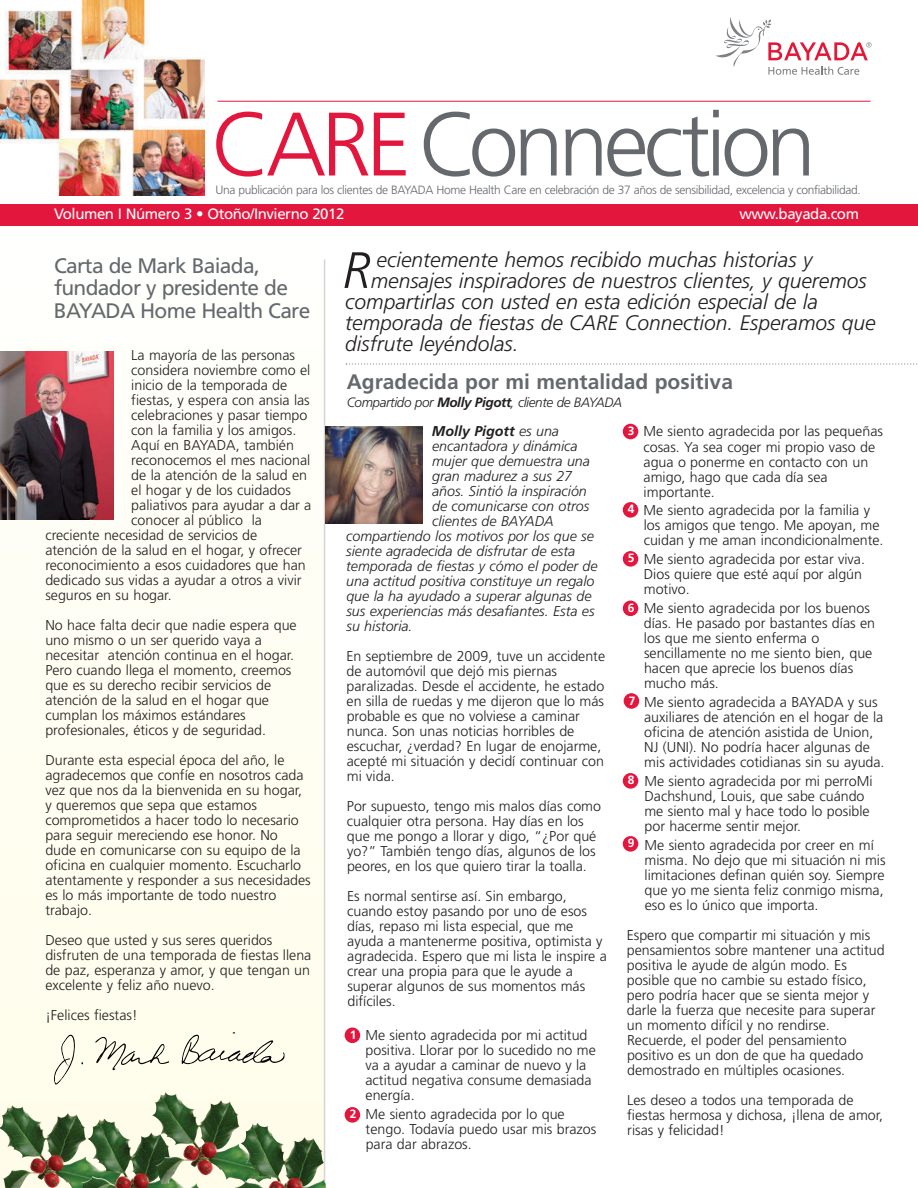
<style>
.page{position:relative;width:918px;height:1188px;background:#fff}
.page>*{position:absolute;margin:0;border:0;box-sizing:border-box;transform-origin:0 0}
.t1{font:300 90px "Frutiger";letter-spacing:-.055em;color:#65696e}
.t2{font:italic 300 51px "Frutiger";color:#231f20}
.t3{font:italic 300 21px "Frutiger";color:#231f20}
.t4{font:21px/22.4px "Frutiger";letter-spacing:-.035em;color:#65696e}
.t5{font:700 21px "Frutiger";color:#65696e}
.t6{font:15px "Frutiger";letter-spacing:-.03em;color:#fff}
.t7{font:300 14.25px/15px "Frutiger";color:#231f20}
.t8{font:italic 300 14.25px/15px "Frutiger";color:#231f20}
.t9{font:italic 700 14.25px "Frutiger";color:#231f20}
.t10{font:italic 300 13.5px "Frutiger";letter-spacing:-.03em;color:#231f20}
.t11{font:300 12px "Frutiger";letter-spacing:-.03em;color:#65696e}
.t12{font:700 12px "Frutiger";color:#fff}
.s1{color:#e3173e}
.s2{font-weight:700}
.s3{font-weight:300}
</style>
<div class="page">
<hr style="left:218px;top:101px;width:653px;height:1px;background:#e3173e">
<img style="left:0;top:0;width:204px;height:196px">
<svg style="left:716px;top:17px;width:156px;height:58px"></svg>
<div style="left:0;top:220px;width:323px;height:968px;background:#fffef2"></div>
<div style="left:0;top:204px;width:918px;height:22px;background:#e3173e"></div>
<hr style="left:324px;top:259px;width:1px;height:929px;background:#d5d5d7">
<img style="left:0;top:351px;width:113px;height:169px">
<img style="left:81px;top:1035px;width:204px;height:31px">
<img style="left:0;top:1105px;width:87px;height:55px">
<img style="left:106px;top:1120px;width:65px;height:61px">
<img style="left:152px;top:1092px;width:88px;height:55px">
<img style="left:259px;top:1124px;width:65px;height:62px">
<svg style="left:346px;top:363px;width:572px;height:2px"></svg>
<img style="left:325px;top:427px;width:98px;height:97px">
<div style="left:345px;top:1028px;width:15px;height:15px;background:#e3173e;border-radius:50%"></div>
<div style="left:345px;top:1107px;width:15px;height:16px;background:#e3173e;border-radius:50%"></div>
<div style="left:623px;top:424px;width:15px;height:15px;background:#e3173e;border-radius:50%"></div>
<div style="left:623px;top:601px;width:15px;height:15px;background:#e3173e;border-radius:50%"></div>
<div style="left:623px;top:551px;width:15px;height:16px;background:#e3173e;border-radius:50%"></div>
<div style="left:623px;top:502px;width:15px;height:16px;background:#e3173e;border-radius:50%"></div>
<div style="left:624px;top:693px;width:15px;height:16px;background:#e3173e;border-radius:50%"></div>
<div style="left:623px;top:836px;width:15px;height:16px;background:#e3173e;border-radius:50%"></div>
<div style="left:623px;top:773px;width:15px;height:16px;background:#e3173e;border-radius:50%"></div>
<h1 class="t1" style="left:211px;top:108px;width:606px"><span class="s1">CARE</span>Connection</h1>
<p class="t11" style="left:216px;top:185px;width:647px">Una publicación para los clientes de BAYADA Home Health Care en celebración de 37 años de sensibilidad, excelencia y confiabilidad.</p>
<p class="t6" style="left:54px;top:208px;width:292px">Volumen I Número 3 • Otoño/Invierno 2012</p>
<p class="t6" style="left:740px;top:208px;width:121px">www.bayada.com</p>
<p class="t4" style="left:54px;top:256px;width:258px">Carta de Mark Baiada, fundador y presidente de<br>BAYADA Home Health Care</p>
<p class="t2" style="left:343px;top:250px;width:30px">R</p>
<h3 class="t3" style="left:377px;top:251px;width:437px">ecientemente hemos recibido muchas historias y</h3>
<h3 class="t3" style="left:371px;top:272px;width:497px">mensajes inspiradores de nuestros clientes, y queremos</h3>
<h3 class="t3" style="left:345px;top:293px;width:474px">compartirlas con usted en esta edición especial de la</h3>
<h3 class="t3" style="left:345px;top:314px;width:532px">temporada de fiestas de CARE Connection. Esperamos que</h3>
<h3 class="t3" style="left:345px;top:335px;width:175px">disfrute leyéndolas.</h3>
<h3 class="t5" style="left:347px;top:373px;width:388px">Agradecida por mi mentalidad positiva</h3>
<p class="t10" style="left:347px;top:397px;width:277px">Compartido por <span class="s2">Molly Pigott</span>, cliente de BAYADA</p>
<h5 class="t9" style="left:432px;top:425px;width:129px">Molly Pigott <span class="s3">es una</span></h5>
<p class="t8" style="left:432px;top:439px;width:147px">encantadora y dinámica</p>
<p class="t8" style="left:432px;top:454px;width:159px">mujer que demuestra una</p>
<p class="t8" style="left:432px;top:469px;width:142px">gran madurez a sus 27</p>
<p class="t8" style="left:432px;top:484px;width:156px">años. Sintió la inspiración</p>
<p class="t8" style="left:432px;top:499px;width:159px">de comunicarse con otros</p>
<p class="t8" style="left:346px;top:514px;width:253px;text-indent:86px">clientes de BAYADA compartiendo los motivos por los que se siente agradecida de disfrutar de esta temporada de fiestas y cómo el poder de una actitud positiva constituye un regalo que la ha ayudado a superar algunas de sus experiencias más desafiantes. Esta es su historia.</p>
<p class="t7" style="left:347px;top:650px;width:260px">En septiembre de 2009, tuve un accidente de automóvil que dejó mis piernas paralizadas. Desde el accidente, he estado en silla de ruedas y me dijeron que lo más probable es que no volviese a caminar nunca. Son unas noticias horribles de escuchar, ¿verdad? En lugar de enojarme, acepté mi situación y decidí continuar con mi vida.</p>
<p class="t7" style="left:347px;top:800px;width:256px">Por supuesto, tengo mis malos días como cualquier otra persona. Hay días en los que me pongo a llorar y digo, “¿Por qué yo?” También tengo días, algunos de los peores, en los que quiero tirar la toalla.</p>
<p class="t7" style="left:347px;top:890px;width:261px">Es normal sentirse así. Sin embargo, cuando estoy pasando por uno de esos días, repaso mi lista especial, que me ayuda a mantenerme positiva, optimista y agradecida. Espero que mi lista le inspire a crear una propia para que le ayude a superar algunos de sus momentos más difíciles.</p>
<p class="t12" style="left:350px;top:1030px;width:8px">1</p>
<p class="t7" style="left:365px;top:1029px;width:232px">Me siento agradecida por mi actitud positiva. Llorar por lo sucedido no me va a ayudar a caminar de nuevo y la actitud negativa consume demasiada energía.</p>
<p class="t12" style="left:350px;top:1109px;width:8px">2</p>
<p class="t7" style="left:366px;top:1108px;width:232px">Me siento agradecida por lo que tengo. Todavía puedo usar mis brazos para dar abrazos.</p>
<p class="t7" style="left:131px;top:348px;width:165px">La mayoría de las personas</p>
<p class="t7" style="left:131px;top:363px;width:181px">considera noviembre como el</p>
<p class="t7" style="left:131px;top:378px;width:157px">inicio de la temporada de</p>
<p class="t7" style="left:131px;top:393px;width:180px">fiestas, y espera con ansia las</p>
<p class="t7" style="left:131px;top:408px;width:178px">celebraciones y pasar tiempo</p>
<p class="t7" style="left:131px;top:423px;width:167px">con la familia y los amigos.</p>
<p class="t7" style="left:131px;top:438px;width:164px">Aquí en BAYADA, también</p>
<p class="t7" style="left:131px;top:453px;width:181px">reconocemos el mes nacional</p>
<p class="t7" style="left:131px;top:468px;width:177px">de la atención de la salud en</p>
<p class="t7" style="left:131px;top:483px;width:161px">el hogar y de los cuidados</p>
<p class="t7" style="left:131px;top:498px;width:182px">paliativos para ayudar a dar a</p>
<p class="t7" style="left:131px;top:513px;width:132px">conocer al público la</p>
<p class="t7" style="left:45px;top:528px;width:213px">creciente necesidad de servicios de</p>
<p class="t7" style="left:45px;top:543px;width:258px">atención de la salud en el hogar, y ofrecer</p>
<p class="t7" style="left:45px;top:558px;width:262px">reconocimiento a esos cuidadores que han</p>
<p class="t7" style="left:45px;top:573px;width:258px">dedicado sus vidas a ayudar a otros a vivir</p>
<p class="t7" style="left:45px;top:588px;width:128px">seguros en su hogar.</p>
<p class="t7" style="left:45px;top:618px;width:253px">No hace falta decir que nadie espera que uno mismo o un ser querido vaya a necesitar atención continua en el hogar.<br>Pero cuando llega el momento, creemos que es su derecho recibir servicios de atención de la salud en el hogar que cumplan los máximos estándares profesionales, éticos y de seguridad.</p>
<p class="t7" style="left:45px;top:753px;width:267px">Durante esta especial época del año, le agradecemos que confíe en nosotros cada vez que nos da la bienvenida en su hogar, y queremos que sepa que estamos comprometidos a hacer todo lo necesario para seguir mereciendo ese honor. No dude en comunicarse con su equipo de la oficina en cualquier momento. Escucharlo atentamente y responder a sus necesidades es lo más importante de todo nuestro trabajo.</p>
<p class="t7" style="left:45px;top:934px;width:268px">Deseo que usted y sus seres queridos disfruten de una temporada de fiestas llena de paz, esperanza y amor, y que tengan un excelente y feliz año nuevo.</p>
<p class="t7" style="left:45px;top:1009px;width:94px">¡Felices fiestas!</p>
<p class="t12" style="left:628px;top:426px;width:8px">3</p>
<p class="t7" style="left:643px;top:425px;width:241px">Me siento agradecida por las pequeñas cosas. Ya sea coger mi propio vaso de agua o ponerme en contacto con un amigo, hago que cada día sea importante.</p>
<p class="t12" style="left:628px;top:504px;width:8px">4</p>
<p class="t7" style="left:644px;top:504px;width:241px">Me siento agradecida por la familia y los amigos que tengo. Me apoyan, me cuidan y me aman incondicionalmente.</p>
<p class="t7" style="left:644px;top:553px;width:223px">Me siento agradecida por estar viva.<br>Dios quiere que esté aquí por algún motivo.</p>
<p class="t7" style="left:644px;top:602px;width:233px">Me siento agradecida por los buenos días. He pasado por bastantes días en los que me siento enferma o sencillamente no me siento bien, que hacen que aprecie los buenos días mucho más.</p>
<p class="t12" style="left:629px;top:696px;width:8px">7</p>
<p class="t7" style="left:644px;top:696px;width:242px">Me siento agradecida a BAYADA y sus auxiliares de atención en el hogar de la oficina de atención asistida de Union, NJ (UNI). No podría hacer algunas de mis actividades cotidianas sin su ayuda.</p>
<p class="t12" style="left:628px;top:553px;width:8px">5</p>
<p class="t12" style="left:628px;top:603px;width:8px">6</p>
<p class="t12" style="left:628px;top:775px;width:8px">8</p>
<p class="t7" style="left:644px;top:774px;width:230px">Me siento agradecida por mi perroMi<br>Dachshund, Louis, que sabe cuándo me siento mal y hace todo lo posible por hacerme sentir mejor.</p>
<p class="t7" style="left:645px;top:838px;width:243px">Me siento agradecida por creer en mí misma. No dejo que mi situación ni mis limitaciones definan quién soy. Siempre que yo me sienta feliz conmigo misma, eso es lo único que importa.</p>
<p class="t7" style="left:627px;top:928px;width:259px">Espero que compartir mi situación y mis pensamientos sobre mantener una actitud positiva le ayude de algún modo. Es posible que no cambie su estado físico, pero podría hacer que se sienta mejor y darle la fuerza que necesite para superar un momento difícil y no rendirse.<br>Recuerde, el poder del pensamiento positivo es un don de que ha quedado demostrado en múltiples ocasiones.</p>
<p class="t7" style="left:627px;top:1094px;width:258px">Les deseo a todos una temporada de fiestas hermosa y dichosa, ¡llena de amor, risas y felicidad!</p>
<p class="t12" style="left:628px;top:838px;width:8px">9</p>
</div>
